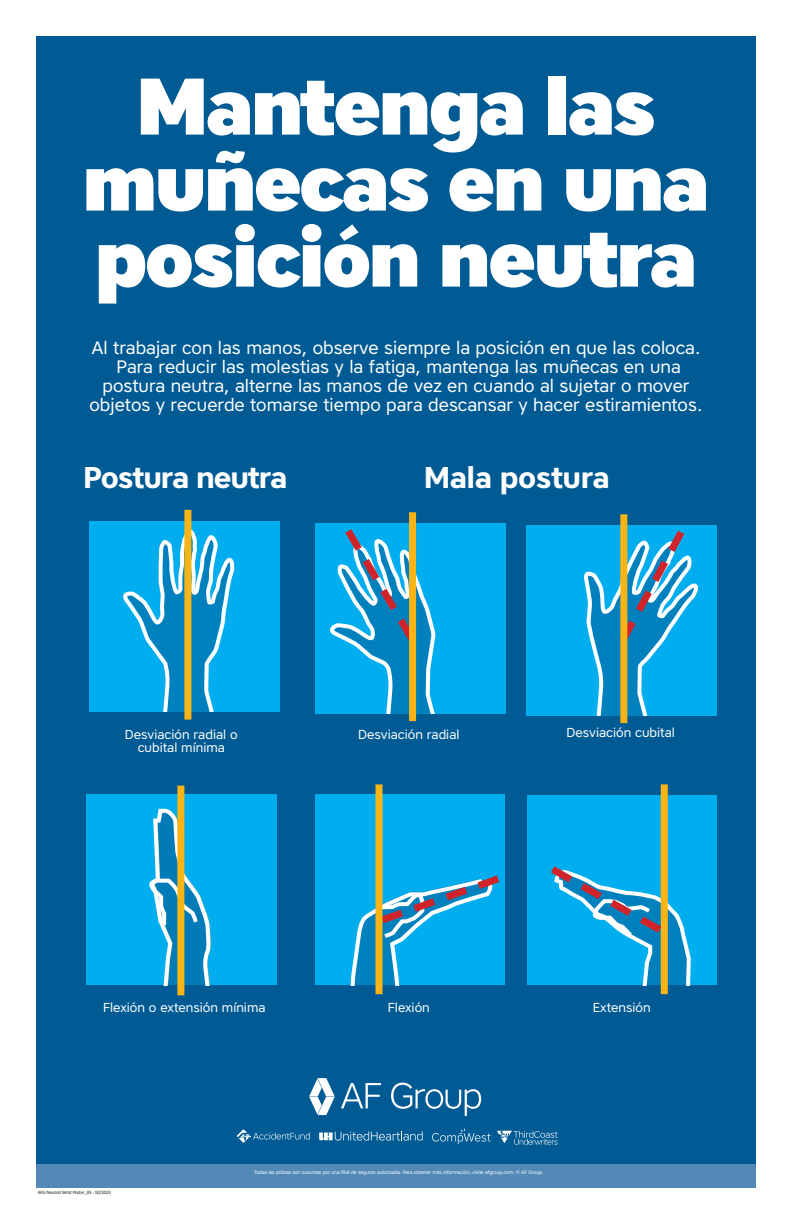
<style>
.page{position:relative;width:792px;height:1224px;background:#fff}
.page>*{position:absolute;margin:0;border:0;box-sizing:border-box;transform-origin:0 0}
.t1{font:800 80px/76px "Core Sans A85";letter-spacing:-.05em;color:#fff;text-align:center}
.t2{font:700 30px "Core Sans A65";letter-spacing:-.04em;color:#fff}
.t3{font:700 30px "Core Sans A65";letter-spacing:-.02em;color:#fff}
.t4{font:18px/19px "Core Sans A45";color:#fff;text-align:center}
.t5{font:13px/13px "Core Sans A45";color:#fff;text-align:center}
.t6{font:5px "Core Sans A45";letter-spacing:-.02em;color:#fff}
.t7{font:5px "Calibri";letter-spacing:-.03em;color:#231f20}
</style>
<div class="page">
<div style="left:36px;top:36px;width:720px;height:1149px;background:#005a93"></div>
<div style="left:36px;top:1164px;width:720px;height:24px;background:#5389b7"></div>
<svg style="left:237px;top:1130px;width:73px;height:13px"></svg>
<svg style="left:432px;top:1128px;width:59px;height:16px"></svg>
<svg style="left:497px;top:1131px;width:61px;height:14px"></svg>
<svg style="left:319px;top:1131px;width:104px;height:10px"></svg>
<svg style="left:341px;top:1083px;width:40px;height:25px"></svg>
<svg style="left:391px;top:1083px;width:90px;height:33px"></svg>
<svg style="left:309px;top:1078px;width:26px;height:37px"></svg>
<div style="left:86px;top:794px;width:191px;height:191px;background:#00aeef"></div>
<svg style="left:149px;top:807px;width:62px;height:178px"></svg>
<div style="left:177px;top:786px;width:7px;height:209px;background:#fbb416"></div>
<div style="left:89px;top:521px;width:191px;height:191px;background:#00aeef"></div>
<svg style="left:123px;top:527px;width:112px;height:185px"></svg>
<div style="left:184px;top:510px;width:7px;height:210px;background:#fbb416"></div>
<div style="left:315px;top:523px;width:191px;height:191px;background:#00aeef"></div>
<svg style="left:330px;top:521px;width:106px;height:193px"></svg>
<div style="left:409px;top:512px;width:7px;height:209px;background:#fbb416"></div>
<div style="left:526px;top:525px;width:191px;height:191px;background:#00aeef"></div>
<svg style="left:584px;top:523px;width:114px;height:193px"></svg>
<div style="left:620px;top:514px;width:7px;height:209px;background:#fbb416"></div>
<div style="left:315px;top:794px;width:189px;height:191px;background:#00aeef"></div>
<svg style="left:350px;top:794px;width:155px;height:191px"></svg>
<div style="left:376px;top:784px;width:6px;height:210px;background:#fbb416"></div>
<div style="left:527px;top:796px;width:190px;height:189px;background:#00aeef"></div>
<div style="left:661px;top:784px;width:7px;height:210px;background:#fbb416"></div>
<svg style="left:551px;top:860px;width:140px;height:125px"></svg>
<h1 class="t1" style="left:82px;top:67px;width:630px">Mantenga las muñecas en una posición neutra</h1>
<p class="t4" style="left:90px;top:338px;width:614px">Al trabajar con las manos, observe siempre la posición en que las coloca.<br>Para reducir las molestias y la fatiga, mantenga las muñecas en una postura neutra, alterne las manos de vez en cuando al sujetar o mover objetos y recuerde tomarse tiempo para descansar y hacer estiramientos.</p>
<h2 class="t2" style="left:83px;top:458px;width:206px">Postura neutra</h2>
<h2 class="t3" style="left:424px;top:458px;width:188px">Mala postura</h2>
<p class="t5" style="left:125px;top:727px;width:114px">Desviación radial o cubital mínima</p>
<p class="t5" style="left:358px;top:727px;width:103px">Desviación radial</p>
<p class="t5" style="left:566px;top:726px;width:110px">Desviación cubital</p>
<p class="t5" style="left:103px;top:1000px;width:164px">Flexión o extensión mínima</p>
<p class="t5" style="left:388px;top:1000px;width:43px">Flexión</p>
<p class="t5" style="left:593px;top:1000px;width:59px">Extensión</p>
<p class="t7" style="left:38px;top:1189px;width:75px">AFG Neutral Wrist Poster_ES - 10/2023</p>
<p class="t6" style="left:254px;top:1169px;width:291px">Todas las pólizas son suscritas por una filial de seguros autorizada. Para obtener más información, visite afgroup.com. © AF Group.</p>
</div>
